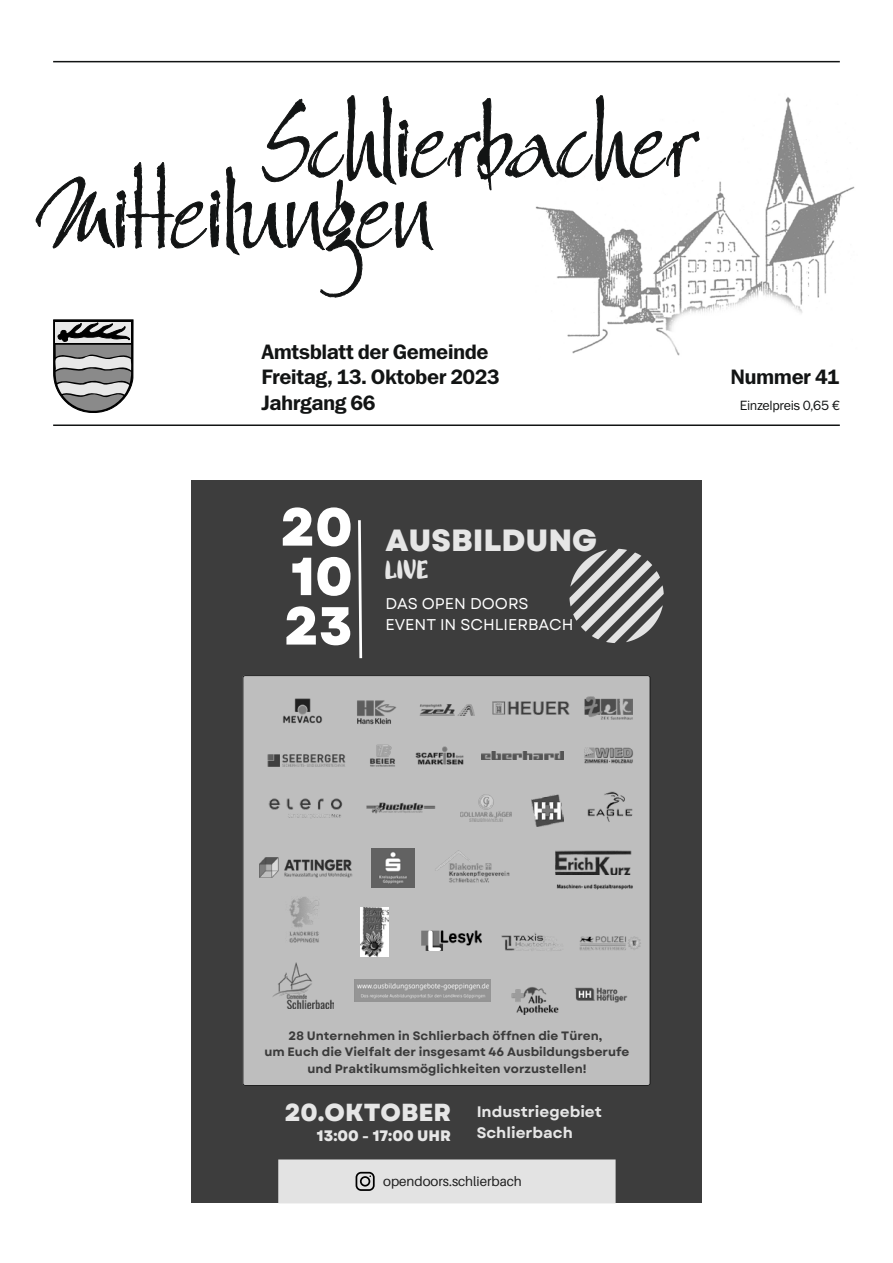
<style>
.page{position:relative;width:893px;height:1263px;background:#fff}
.page>*{position:absolute;margin:0;border:0;box-sizing:border-box;transform-origin:0 0}
.t1{font:800 53.4px/49.5px "Garet";color:#fff;text-align:justify}
.t2{font:800 30.75px "Garet";color:#e6e6e6}
.t3{font:30.75px "Alanta Cyrillic Script";color:#e6e6e6}
.t4{font:800 24.6px "Garet";color:#e6e6e6}
.t5{font:21px/25.5px "Franklin Gothic Demi ITC";letter-spacing:-.025em;color:#121414}
.t6{font:15.6px/20.2px "Garet";color:#fff}
.t7{font:700 15.15px/21.1px "Garet";color:#e6e6e6}
.t8{font:800 15.15px "Garet";color:#e6e6e6}
.t9{font:13.5px "Franklin Gothic Book ITC";letter-spacing:-.025em;color:#121414}
.t10{font:13.35px "Aileron";color:#1f1f1f}
.t11{font:700 12.15px/16.8px "Garet";color:#3b3b3b;text-align:center}
</style>
<div class="page">
<hr style="left:53px;top:61px;width:787px;height:1px;background:#121414">
<hr style="left:53px;top:424px;width:787px;height:2px;background:#121414">
<svg style="left:53px;top:319px;width:81px;height:94px;background:#929292"></svg>
<img style="left:567px;top:97px;width:288px;height:259px">
<svg style="left:35px;top:95px;width:665px;height:203px"></svg>
<div style="left:191px;top:480px;width:511px;height:723px;background:#3d3d3d"></div>
<svg style="left:627px;top:552px;width:37px;height:90px"></svg>
<svg style="left:278px;top:549px;width:349px;height:654px"></svg>
<svg style="left:356px;top:1172px;width:19px;height:19px"></svg>
<svg style="left:357px;top:520px;width:6px;height:141px"></svg>
<div style="left:242px;top:675px;width:408px;height:411px;background:#bebebe"></div>
<img style="left:277px;top:693px;width:51px;height:35px">
<img style="left:269px;top:797px;width:75px;height:22px">
<img style="left:265px;top:752px;width:83px;height:16px">
<img style="left:355px;top:979px;width:136px;height:23px">
<img style="left:584px;top:696px;width:49px;height:24px">
<img style="left:415px;top:702px;width:62px;height:19px">
<img style="left:581px;top:747px;width:54px;height:16px">
<img style="left:416px;top:747px;width:48px;height:17px">
<img style="left:368px;top:742px;width:30px;height:26px">
<img style="left:352px;top:695px;width:47px;height:33px">
<img style="left:482px;top:751px;width:82px;height:8px">
<img style="left:492px;top:701px;width:78px;height:14px">
<img style="left:365px;top:801px;width:71px;height:12px">
<img style="left:272px;top:962px;width:61px;height:47px">
<img style="left:501px;top:930px;width:65px;height:24px">
<img style="left:460px;top:795px;width:52px;height:27px">
<img style="left:372px;top:848px;width:43px;height:39px">
<img style="left:531px;top:794px;width:32px;height:32px">
<img style="left:572px;top:932px;width:71px;height:18px">
<img style="left:360px;top:907px;width:29px;height:50px">
<img style="left:285px;top:891px;width:38px;height:58px">
<img style="left:259px;top:858px;width:98px;height:19px">
<img style="left:566px;top:977px;width:69px;height:33px">
<img style="left:512px;top:979px;width:58px;height:36px">
<img style="left:433px;top:849px;width:77px;height:37px">
<img style="left:556px;top:851px;width:77px;height:23px">
<img style="left:421px;top:930px;width:60px;height:20px">
<img style="left:556px;top:884px;width:78px;height:7px">
<img style="left:584px;top:788px;width:56px;height:36px">
<h3 class="t5" style="left:261px;top:339px;width:239px">Amtsblatt der Gemeinde<br>Freitag, 13. Oktober 2023</h3>
<h3 class="t5" style="left:730px;top:365px;width:111px">Nummer 41</h3>
<h3 class="t5" style="left:261px;top:390px;width:116px">Jahrgang 66</h3>
<p class="t9" style="left:740px;top:397px;width:101px">Einzelpreis 0,65 €</p>
<h1 class="t1" style="left:281px;top:502px;width:73px">20<br>10<br>23</h1>
<h2 class="t2" style="left:385px;top:523px;width:213px">AUSBILDUNG</h2>
<h2 class="t3" style="left:385px;top:556px;width:45px">LIVE</h2>
<p class="t6" style="left:385px;top:594px;width:190px">DAS OPEN DOORS<br>EVENT IN SCHLIERBACH</p>
<p class="t11" style="left:264px;top:1027px;width:367px">28 Unternehmen in Schlierbach öffnen die Türen,<br>um Euch die Vielfalt der insgesamt 46 Ausbildungsberufe und Praktikumsmöglichkeiten vorzustellen!</p>
<h3 class="t4" style="left:285px;top:1098px;width:168px">20.OKTOBER</h3>
<p class="t8" style="left:317px;top:1127px;width:136px">13:00 - 17:00 UHR</p>
<p class="t7" style="left:477px;top:1101px;width:127px">Industriegebiet<br>Schlierbach</p>
<p class="t10" style="left:383px;top:1174px;width:140px">opendoors.schlierbach</p>
</div>
